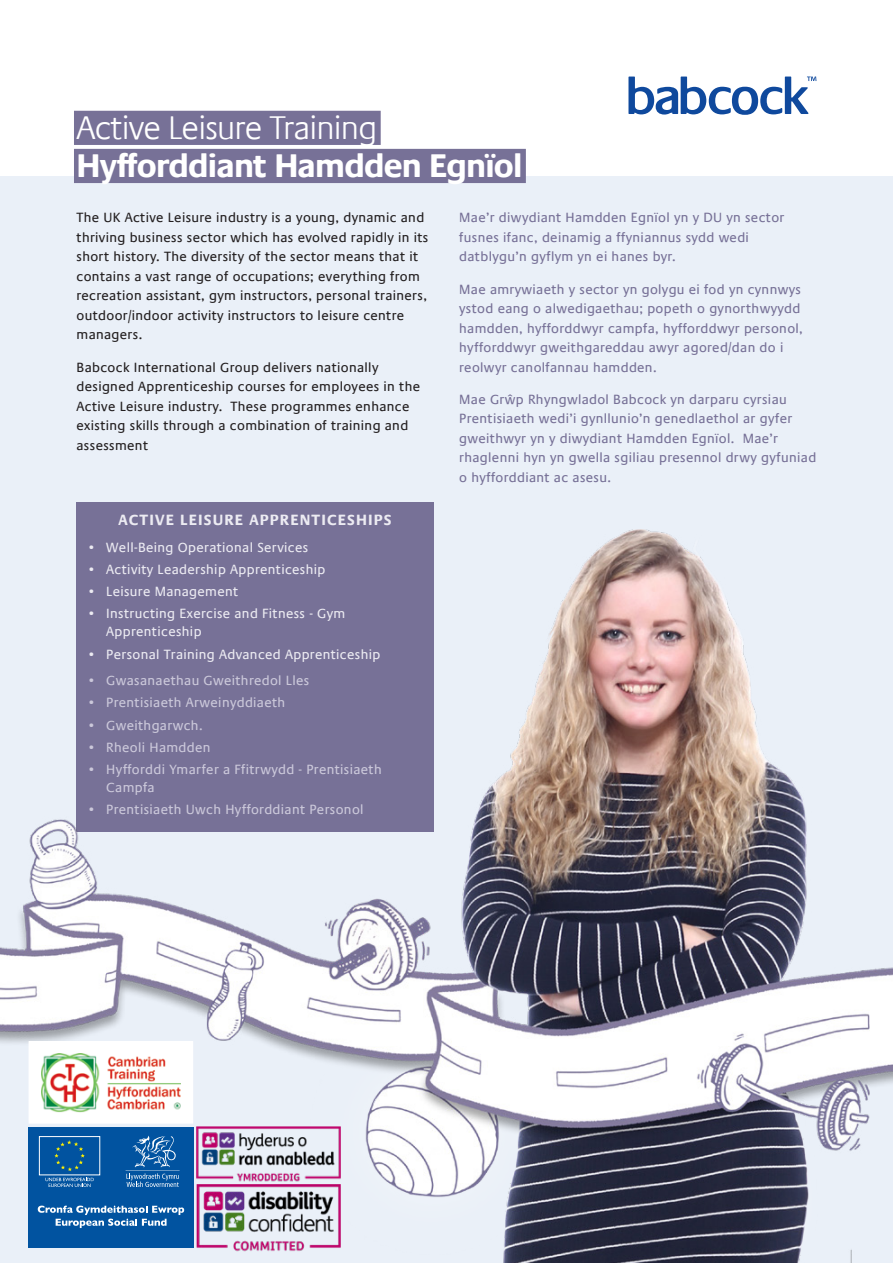
<style>
.page{position:relative;width:893px;height:1263px;background:#fff}
.page>*{position:absolute;margin:0;border:0;box-sizing:border-box;transform-origin:0 0}
.Orange_Header{font:700 33px "Praxis Com";letter-spacing:-.025em;color:#fff}
.Orange_Header-2{font:300 33px "Praxis Com";letter-spacing:-.025em;color:#fff}
.Orange_Blocked_Subhe{font:700 15px "Praxis Com";letter-spacing:.075em;color:#ecebf2}
.Bold_Intro_text{font:13.5px/19.5px "Praxis Com";letter-spacing:.025em;color:#777197}
.Bold_Intro_text-2{font:13.5px/19.5px "Praxis Com";letter-spacing:.025em;color:#231f20}
.t1{font:13.5px/18px "Praxis Com";letter-spacing:.025em;color:#ecebf2}
.t2{font:13.5px/18px "Praxis Com";letter-spacing:.025em;color:#cbc8da}
</style>
<div class="page">
<div style="left:0;top:177px;width:893px;height:1086px;background:#eaf0f8"></div>
<div style="left:74px;top:111px;width:307px;height:34px;background:#777197"></div>
<div style="left:74px;top:149px;width:452px;height:34px;background:#777197"></div>
<svg style="left:628px;top:77px;width:188px;height:38px"></svg>
<div style="left:77px;top:502px;width:357px;height:329px;background:#777197"></div>
<img style="left:0;top:530px;width:893px;height:733px">
<div style="left:28px;top:1127px;width:166px;height:120px;background:#0153a0"></div>
<svg style="left:38px;top:1205px;width:146px;height:23px"></svg>
<svg style="left:125px;top:1135px;width:55px;height:52px"></svg>
<svg style="left:54px;top:1140px;width:31px;height:31px"></svg>
<div style="left:39px;top:1136px;width:61px;height:39px;border:1px solid #fff"></div>
<svg style="left:45px;top:1178px;width:49px;height:9px"></svg>
<img style="left:197px;top:1127px;width:144px;height:127px">
<svg style="left:199px;top:1129px;width:139px;height:43px"></svg>
<div style="left:29px;top:1042px;width:163px;height:81px;background:#fff"></div>
<img style="left:41px;top:1053px;width:140px;height:60px">
<div style="left:29px;top:1041px;width:164px;height:83px;border:2px solid #fff"></div>
<p class="Orange_Header-2" style="left:77px;top:108px;width:302px">Active Leisure Training</p>
<p class="Orange_Header" style="left:77px;top:146px;width:447px">Hyfforddiant Hamdden Egnïol</p>
<p class="Bold_Intro_text-2" style="left:77px;top:208px;width:353px">The UK Active Leisure industry is a young, dynamic and thriving business sector which has evolved rapidly in its short history. The diversity of the sector means that it contains a vast range of occupations; everything from recreation assistant, gym instructors, personal trainers, outdoor/indoor activity instructors to leisure centre managers.</p>
<p class="Bold_Intro_text-2" style="left:77px;top:357px;width:345px">Babcock International Group delivers nationally designed Apprenticeship courses for employees in the Active Leisure industry. These programmes enhance existing skills through a combination of training and assessment</p>
<p class="Bold_Intro_text" style="left:459px;top:208px;width:327px">Mae’r diwydiant Hamdden Egnïol yn y DU yn sector fusnes ifanc, deinamig a ffyniannus sydd wedi datblygu’n gyflym yn ei hanes byr.</p>
<p class="Bold_Intro_text" style="left:459px;top:279px;width:345px">Mae amrywiaeth y sector yn golygu ei fod yn cynnwys ystod eang o alwedigaethau; popeth o gynorthwyydd hamdden, hyfforddwyr campfa, hyfforddwyr personol, hyfforddwyr gweithgareddau awyr agored/dan do i reolwyr canolfannau hamdden.</p>
<p class="Bold_Intro_text" style="left:459px;top:390px;width:358px">Mae Grŵp Rhyngwladol Babcock yn darparu cyrsiau Prentisiaeth wedi’i gynllunio’n genedlaethol ar gyfer gweithwyr yn y diwydiant Hamdden Egnïol. Mae’r rhaglenni hyn yn gwella sgiliau presennol drwy gyfuniad o hyfforddiant ac asesu.</p>
<p class="Orange_Blocked_Subhe" style="left:119px;top:511px;width:275px">ACTIVE LEISURE APPRENTICESHIPS</p>
<p class="t1" style="left:89px;top:538px;width:221px">• Well-Being Operational Services</p>
<p class="t1" style="left:89px;top:560px;width:238px">• Activity Leadership Apprenticeship</p>
<p class="t1" style="left:89px;top:583px;width:151px">• Leisure Management</p>
<p class="t1" style="left:106px;top:605px;width:240px;text-indent:-17px">• Instructing Exercise and Fitness - Gym<br>Apprenticeship</p>
<p class="t1" style="left:89px;top:645px;width:293px">• Personal Training Advanced Apprenticeship</p>
<p class="t2" style="left:89px;top:672px;width:221px">• Gwasanaethau Gweithredol Lles</p>
<p class="t2" style="left:89px;top:694px;width:198px">• Prentisiaeth Arweinyddiaeth</p>
<p class="t2" style="left:89px;top:716px;width:115px">• Gweithgarwch.</p>
<p class="t2" style="left:89px;top:738px;width:123px">• Rheoli Hamdden</p>
<p class="t2" style="left:106px;top:761px;width:277px;text-indent:-17px">• Hyfforddi Ymarfer a Ffitrwydd - Prentisiaeth<br>Campfa</p>
<p class="t2" style="left:89px;top:801px;width:276px">• Prentisiaeth Uwch Hyfforddiant Personol</p>
</div>
